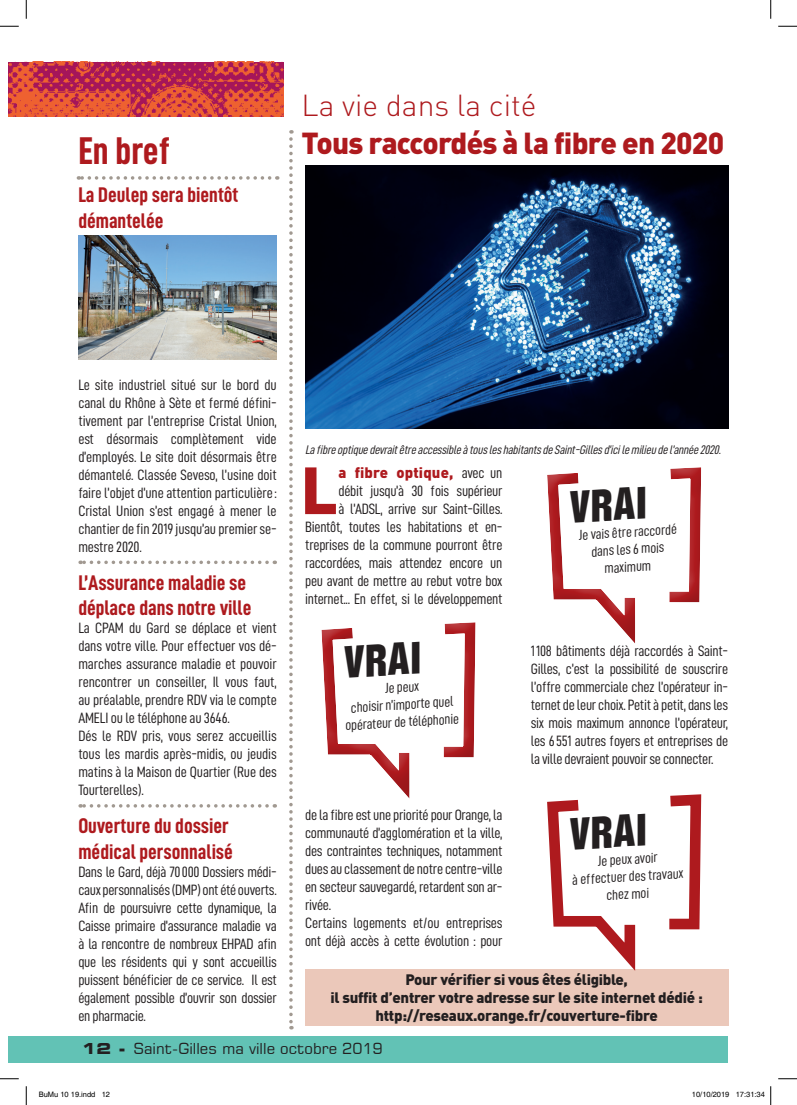
<style>
.page{position:relative;width:797px;height:1105px;background:#fff}
.page>*{position:absolute;margin:0;border:0;box-sizing:border-box;transform-origin:0 0}
.t1{font:900 65.5px "DIN";color:#ae1a1e}
.t2{font:600 43.38px "Helvetica Inserat";color:#231f20}
.t3{font:38.75px "D DIN Condensed Bold";color:#ae1a1e}
.t4{font:900 30px "DIN";letter-spacing:-.025em;color:#ae1a1e}
.t5{font:300 30px "DIN";color:#ae1a1e}
.t6{font:21.25px/25.5px "D DIN Condensed Bold";color:#ae1a1e}
.t7{font:15px/18px "D DIN Condensed";letter-spacing:-.02em;color:#231f20;text-align:justify}
.t8{font:900 15px/18px "DIN";letter-spacing:-.02em;color:#231f20;text-align:center}
.t9{font:15px "Square 721 BT";color:#231f20}
.t10{font:14.5px/17.4px "D DIN Condensed";color:#231f20;text-align:center}
.t11{font:italic 12.5px "D DIN Condensed";color:#231f20}
.t12{font:7.5px "Helvetica";color:#000}
.s1{font-family:"DIN";font-weight:900;color:#ae1a1e}
.s2{font-weight:700;font-stretch:expanded}
</style>
<div class="page">
<svg style="left:80px;top:560px;width:187px;height:4px"></svg>
<svg style="left:80px;top:804px;width:187px;height:4px"></svg>
<svg style="left:289px;top:130px;width:4px;height:899px"></svg>
<svg style="left:78px;top:176px;width:192px;height:4px"></svg>
<img style="left:305px;top:166px;width:423px;height:263px">
<div style="left:9px;top:1036px;width:719px;height:26px;background:#62c2b5"></div>
<div style="left:305px;top:969px;width:423px;height:56px;background:#ebc8ba"></div>
<img style="left:78px;top:235px;width:199px;height:124px">
<div style="left:319px;top:626px;width:90px;height:173px;background:#231f20;opacity:.15"></div>
<div style="left:441px;top:621px;width:35px;height:135px;background:#fff;opacity:.25"></div>
<div style="left:441px;top:624px;width:35px;height:134px;background:#231f20;opacity:.15"></div>
<div style="left:536px;top:471px;width:113px;height:173px;background:#231f20;opacity:.15"></div>
<div style="left:667px;top:466px;width:35px;height:135px;background:#fff;opacity:.25"></div>
<div style="left:667px;top:469px;width:35px;height:134px;background:#231f20;opacity:.15"></div>
<svg style="left:547px;top:799px;width:89px;height:172px"></svg>
<svg style="left:669px;top:794px;width:33px;height:136px"></svg>
<img style="left:9px;top:62px;width:275px;height:54px">
<svg style="left:0;top:25px;width:19px;height:2px"></svg>
<svg style="left:778px;top:25px;width:19px;height:2px"></svg>
<svg style="left:0;top:1078px;width:19px;height:1px"></svg>
<svg style="left:778px;top:1078px;width:19px;height:1px"></svg>
<svg style="left:25px;top:0;width:2px;height:19px"></svg>
<svg style="left:25px;top:1086px;width:2px;height:19px"></svg>
<svg style="left:770px;top:0;width:1px;height:19px"></svg>
<svg style="left:770px;top:1086px;width:1px;height:19px"></svg>
<p class="t3" style="left:78px;top:129px;width:93px">En bref</p>
<p class="t6" style="left:78px;top:182px;width:162px">La Deulep sera bientôt démantelée</p>
<p class="t5" style="left:301px;top:87px;width:236px">La vie dans la cité</p>
<p class="t4" style="left:301px;top:123px;width:424px">Tous raccordés à la fibre en 2020</p>
<p class="t7" style="left:78px;top:375px;width:200px">Le site industriel situé sur le bord du canal du Rhône à Sète et fermé défini&shy;tivement par l’entreprise Cristal Union, est désormais complètement vide d’employés. Le site doit désormais être démantelé. Classée Seveso, l’usine doit faire l’objet d’une attention particulière :<br>Cristal Union s’est engagé à mener le chantier de fin 2019 jusqu’au premier se&shy;mestre 2020.</p>
<p class="t6" style="left:78px;top:569px;width:175px">L’Assurance maladie se déplace dans notre ville</p>
<p class="t7" style="left:78px;top:619px;width:200px">La CPAM du Gard se déplace et vient dans votre ville. Pour effectuer vos dé&shy;marches assurance maladie et pouvoir rencontrer un conseiller, Il vous faut, au préalable, prendre RDV via le compte AMELI ou le téléphone au 3646.</p>
<p class="t7" style="left:78px;top:727px;width:200px">Dés le RDV pris, vous serez accueillis tous les mardis après-midis, ou jeudis matins à la Maison de Quartier (Rue des Tourterelles).</p>
<p class="t6" style="left:78px;top:813px;width:156px">Ouverture du dossier médical personnalisé</p>
<p class="t7" style="left:78px;top:862px;width:200px">Dans le Gard, déjà 70000 Dossiers médi&shy;caux personnalisés (DMP) ont été ouverts.<br>Afin de poursuivre cette dynamique, la Caisse primaire d’assurance maladie va à la rencontre de nombreux EHPAD afin que les résidents qui y sont accueillis puissent bénéficier de ce service. Il est également possible d’ouvrir son dossier en pharmacie.</p>
<p class="t11" style="left:305px;top:443px;width:420px">LafibreoptiquedevraitêtreaccessibleàtousleshabitantsdeSaint-Gillesd’icilemilieudel’année2020.</p>
<p class="t7" style="left:305px;top:464px;width:199px;text-align:right"><span class="s1">a fibre optique,</span> avec un<br>débit jusqu’à 30 fois supérieur<br>à l’ADSL, arrive sur Saint-Gilles.<br>Bientôt, toutes les habitations et en&shy;treprises de la commune pourront être raccordées, mais attendez encore un peu avant de mettre au rebut votre box internet... En effet, si le développement</p>
<p class="t1" style="left:300px;top:447px;width:39px">L</p>
<p class="t2" style="left:342px;top:644px;width:79px;rotate:-4deg">VRAI</p>
<p class="t10" style="left:342px;top:682px;width:115px;rotate:-4deg">Je peux<br>choisir n’importe quel opérateur de téléphonie</p>
<p class="t7" style="left:305px;top:806px;width:199px">de la fibre est une priorité pour Orange, la communauté d’agglomération et la ville, des contraintes techniques, notamment dues au classement de notre centre-ville en secteur sauvegardé, retardent son ar&shy;rivée.</p>
<p class="t7" style="left:305px;top:914px;width:199px">Certains logements et/ou entreprises ont déjà accès à cette évolution : pour</p>
<p class="t2" style="left:568px;top:489px;width:79px;rotate:-4deg">VRAI</p>
<p class="t10" style="left:578px;top:526px;width:100px;rotate:-4deg">Je vais être raccordé dans les 6 mois maximum</p>
<p class="t7" style="left:531px;top:642px;width:199px">1108 bâtiments déjà raccordés à Saint-Gilles, c’est la possibilité de souscrire l’offre commerciale chez l’opérateur in&shy;ternet de leur choix. Petit à petit, dans les six mois maximum annonce l’opérateur, les 6551 autres foyers et entreprises de la ville devraient pouvoir se connecter.</p>
<p class="t2" style="left:568px;top:816px;width:79px;rotate:-4deg">VRAI</p>
<p class="t10" style="left:570px;top:854px;width:113px;rotate:-4deg">Je peux avoir<br>à effectuer des travaux chez moi</p>
<p class="t8" style="left:330px;top:970px;width:374px">Pour vérifier si vous êtes éligible,<br>il suffit d’entrer votre adresse sur le site internet dédié : http://reseaux.orange.fr/couverture-fibre</p>
<p class="t9" style="left:82px;top:1039px;width:302px"><span class="s2">12 -</span> Saint-Gilles ma ville octobre 2019</p>
<p class="t12" style="left:39px;top:1090px;width:73px">BuMu 10 19.indd 12</p>
<p class="t12" style="left:692px;top:1090px;width:74px">10/10/2019 17:31:34</p>
</div>
